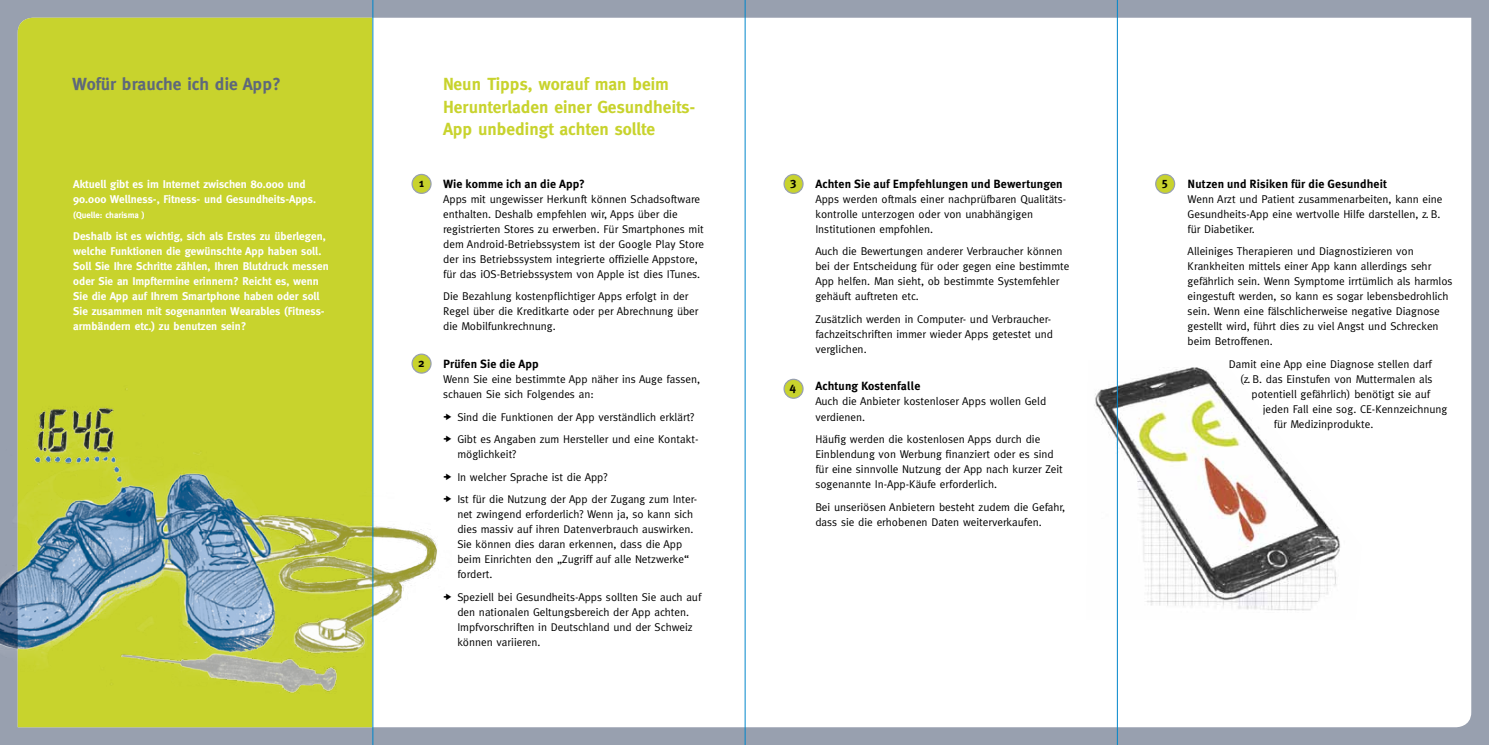
<style>
.page{position:relative;width:1489px;height:745px;background:#fff}
.page>*{position:absolute;margin:0;border:0;box-sizing:border-box;transform-origin:0 0}
.t1{font:700 17.5px/22.5px "Meta";color:#c8d32d}
.t2{font:700 17.5px "Meta";color:#5e687b}
.t3{font:700 11.88px "Meta Plus";letter-spacing:.01em;color:#000}
.t4{font:700 11.88px "Meta";color:#000}
.t5{font:11.25px/15px "Meta";color:#000}
.t6{font:700 11.25px/15px "Meta";color:#fff}
.t7{font:700 8.75px "Meta";color:#fff}
</style>
<div class="page">
<div style="left:0;top:0;width:1488px;height:744px;background:#98a0af"></div>
<div style="left:373px;top:18px;width:1097px;height:708px;background:#fff"></div>
<div style="left:18px;top:18px;width:354px;height:294px;background:#c8d32d"></div>
<div style="left:412px;top:174px;width:19px;height:19px;background:#c8d32d;border-radius:50%"></div>
<div style="left:411px;top:174px;width:20px;height:20px;border:1px solid #98a0af;border-radius:50%"></div>
<div style="left:784px;top:174px;width:19px;height:19px;background:#c8d32d;border-radius:50%"></div>
<div style="left:783px;top:174px;width:20px;height:20px;border:1px solid #98a0af;border-radius:50%"></div>
<svg style="left:1155px;top:174px;width:19px;height:19px"></svg>
<div style="left:1154px;top:174px;width:21px;height:20px;border:1px solid #98a0af;border-radius:50%"></div>
<div style="left:784px;top:379px;width:19px;height:19px;background:#c8d32d;border-radius:50%"></div>
<div style="left:783px;top:378px;width:20px;height:20px;border:1px solid #98a0af;border-radius:50%"></div>
<img style="left:13px;top:312px;width:443px;height:417px">
<img style="left:1086px;top:360px;width:275px;height:259px">
<hr style="left:372px;top:0;width:1px;height:744px;background:#0086cb">
<hr style="left:744px;top:0;width:1px;height:744px;background:#0086cb">
<hr style="left:1116px;top:0;width:1px;height:744px;background:#0086cb">
<svg style="left:0;top:571px;width:18px;height:77px"></svg>
<svg style="left:444px;top:413px;width:18px;height:8px"></svg>
<svg style="left:444px;top:435px;width:18px;height:8px"></svg>
<svg style="left:444px;top:473px;width:18px;height:8px"></svg>
<svg style="left:444px;top:495px;width:18px;height:8px"></svg>
<svg style="left:444px;top:593px;width:7px;height:6px"></svg>
<h1 class="t2" style="left:72px;top:74px;width:210px">Wofür brauche ich die App?</h1>
<p class="t6" style="left:73px;top:176px;width:244px">Aktuell gibt es im Internet zwischen 80.000 und<br>90.000 Wellness-, Fitness- und Gesundheits-Apps.</p>
<p class="t7" style="left:73px;top:209px;width:73px">(Quelle: charisma )</p>
<p class="t6" style="left:73px;top:229px;width:257px">Deshalb ist es wichtig, sich als Erstes zu überlegen, welche Funktionen die gewünschte App haben soll.<br>Soll Sie Ihre Schritte zählen, Ihren Blutdruck messen oder Sie an Impftermine erinnern? Reicht es, wenn Sie die App auf Ihrem Smartphone haben oder soll Sie zusammen mit sogenannten Wearables (Fitness&shy;armbändern etc.) zu benutzen sein?</p>
<p class="t4" style="left:418px;top:176px;width:7px">1</p>
<p class="t4" style="left:418px;top:356px;width:8px">2</p>
<h1 class="t1" style="left:443px;top:73px;width:254px">Neun Tipps, worauf man beim<br>Herunterladen einer Gesundheits-<br>App unbedingt achten sollte</h1>
<p class="t3" style="left:443px;top:177px;width:143px">Wie komme ich an die App?</p>
<p class="t5" style="left:443px;top:191px;width:262px">Apps mit ungewisser Herkunft können Schadsoftware enthalten. Deshalb empfehlen wir, Apps über die registrierten Stores zu erwerben. Für Smartphones mit dem Android-Betriebssystem ist der Google Play Store der ins Betriebssystem integrierte offizielle Appstore, für das iOS-Betriebssystem von Apple ist dies ITunes.</p>
<p class="t5" style="left:443px;top:288px;width:257px">Die Bezahlung kostenpflichtiger Apps erfolgt in der<br>Regel über die Kreditkarte oder per Abrechnung über die Mobilfunkrechnung.</p>
<p class="t3" style="left:443px;top:357px;width:97px">Prüfen Sie die App</p>
<p class="t5" style="left:443px;top:371px;width:258px">Wenn Sie eine bestimmte App näher ins Auge fassen, schauen Sie sich Folgendes an:</p>
<p class="t5" style="left:457px;top:405px;width:242px;line-height:22.5px">Sind die Funktionen der App verständlich erklärt?<br>Gibt es Angaben zum Hersteller und eine Kontakt-</p>
<p class="t5" style="left:457px;top:442px;width:241px;line-height:22.5px">möglichkeit?<br>In welcher Sprache ist die App?<br>Ist für die Nutzung der App der Zugang zum Inter-</p>
<p class="t5" style="left:457px;top:506px;width:237px">net zwingend erforderlich? Wenn ja, so kann sich dies massiv auf ihren Datenverbrauch auswirken.<br>Sie können dies daran erkennen, dass die App beim Einrichten den „Zugriff auf alle Netzwerke“ fordert.</p>
<p class="t5" style="left:457px;top:588px;width:245px">Speziell bei Gesundheits-Apps sollten Sie auch auf den nationalen Geltungsbereich der App achten.<br>Impfvorschriften in Deutschland und der Schweiz können variieren.</p>
<p class="t4" style="left:790px;top:175px;width:8px">3</p>
<p class="t4" style="left:789px;top:379px;width:8px">4</p>
<p class="t3" style="left:815px;top:177px;width:249px">Achten Sie auf Empfehlungen und Bewertungen</p>
<p class="t5" style="left:815px;top:191px;width:252px">Apps werden oftmals einer nachprüfbaren Qualitäts&shy;kontrolle unterzogen oder von unabhängigen<br>Institutionen empfohlen.</p>
<p class="t5" style="left:815px;top:243px;width:255px">Auch die Bewertungen anderer Verbraucher können bei der Entscheidung für oder gegen eine bestimmte App helfen. Man sieht, ob bestimmte Systemfehler gehäuft auftreten etc.</p>
<p class="t5" style="left:815px;top:311px;width:239px">Zusätzlich werden in Computer- und Verbraucher&shy;fachzeitschriften immer wieder Apps getestet und verglichen.</p>
<p class="t3" style="left:815px;top:379px;width:107px">Achtung Kostenfalle</p>
<p class="t5" style="left:815px;top:393px;width:232px">Auch die Anbieter kostenloser Apps wollen Geld verdienen.</p>
<p class="t5" style="left:815px;top:431px;width:249px">Häufig werden die kostenlosen Apps durch die Einblendung von Werbung finanziert oder es sind für eine sinnvolle Nutzung der App nach kurzer Zeit sogenannte In-App-Käufe erforderlich.</p>
<p class="t5" style="left:815px;top:498px;width:251px">Bei unseriösen Anbietern besteht zudem die Gefahr, dass sie die erhobenen Daten weiterverkaufen.</p>
<p class="t4" style="left:1161px;top:175px;width:8px">5</p>
<p class="t3" style="left:1187px;top:177px;width:201px">Nutzen und Risiken für die Gesundheit</p>
<p class="t5" style="left:1187px;top:191px;width:256px">Wenn Arzt und Patient zusammenarbeiten, kann eine<br>Gesundheits-App eine wertvolle Hilfe darstellen, z. B. für Diabetiker.</p>
<p class="t5" style="left:1187px;top:243px;width:266px">Alleiniges Therapieren und Diagnostizieren von Krankheiten mittels einer App kann allerdings sehr gefährlich sein. Wenn Symptome irrtümlich als harmlos eingestuft werden, so kann es sogar lebensbedrohlich sein. Wenn eine fälschlicherweise negative Diagnose gestellt wird, führt dies zu viel Angst und Schrecken beim Betroffenen.</p>
<p class="t5" style="left:1228px;top:356px;width:204px">Damit eine App eine Diagnose stellen darf</p>
<p class="t5" style="left:1240px;top:371px;width:194px">(z. B. das Einstufen von Muttermalen als</p>
<p class="t5" style="left:1251px;top:386px;width:180px">potentiell gefährlich) benötigt sie auf</p>
<p class="t5" style="left:1262px;top:401px;width:186px">jeden Fall eine sog. CE-Kennzeichnung</p>
<p class="t5" style="left:1273px;top:416px;width:101px">für Medizinprodukte.</p>
</div>
